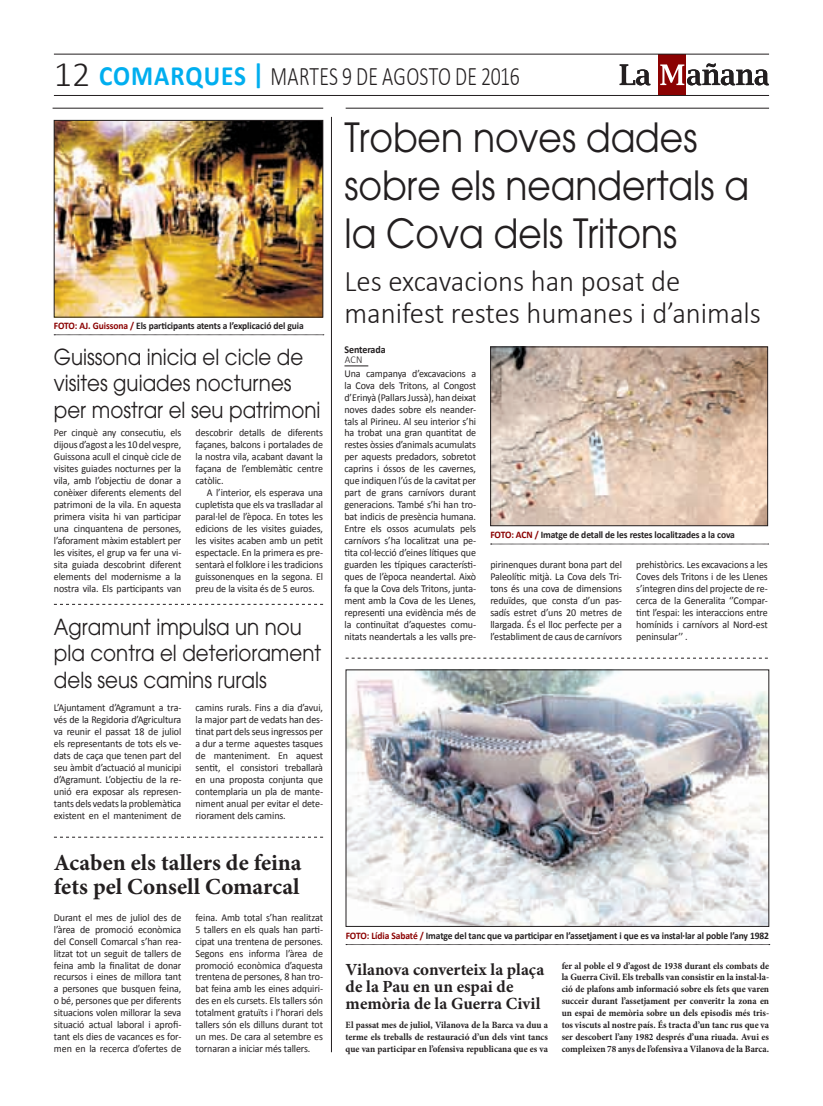
<style>
.page{position:relative;width:823px;height:1106px;background:#fff}
.page>*{position:absolute;margin:0;border:0;box-sizing:border-box;transform-origin:0 0}
.t1{font:40px/48px "Avant Garde";color:#231f20;scale:.9 1}
.t2{font:300 30px/32px "Calibri";color:#231f20;scale:.96 1}
.t3{font:300 26.8px "Calibri";letter-spacing:.01em;color:#231f20;scale:.74 1}
.t4{font:700 23px/24.9px "Minion Pro";color:#231f20}
.t5{font:22px/26.4px "Avant Garde";color:#231f20;scale:.9 1}
.t6{font:700 17px/17px "Minion Pro";color:#231f20}
.t7{font:10.5px/12px "Calibri";letter-spacing:-.01em;color:#231f20;text-align:justify;scale:.95 1}
.t8{font:700 10.5px/10px "Calibri";letter-spacing:-.01em;color:#231f20;scale:.95 1}
.t9{font:700 10px "Calibri";letter-spacing:-.01em;color:#231f20;scale:.95 1}
.t10{font:700 9.6px/12px "Minion Pro";color:#231f20;text-align:justify;scale:.95 1}
.s1{font-size:36px}
.s2{font-weight:700;font-size:28px;color:#00aeef}
.s3{color:#8b0202}
.s4{font-weight:300}
</style>
<div class="page">
<svg style="left:344px;top:365px;width:24px;height:1px"></svg>
<hr style="left:345px;top:108px;width:423px;height:1px;background:#231f20">
<hr style="left:53px;top:108px;width:270px;height:1px;background:#231f20">
<svg style="left:490px;top:544px;width:278px;height:1px"></svg>
<img style="left:492px;top:348px;width:273px;height:176px">
<div style="left:490px;top:346px;width:277px;height:180px;border:1px solid #231f20"></div>
<svg style="left:54px;top:604px;width:269px;height:1px"></svg>
<svg style="left:54px;top:836px;width:269px;height:1px"></svg>
<hr style="left:331px;top:117px;width:1px;height:935px;background:#231f20">
<div style="left:658px;top:54px;width:27px;height:41px;background:#8b0202"></div>
<svg style="left:660px;top:63px;width:108px;height:22px"></svg>
<svg style="left:619px;top:64px;width:31px;height:21px"></svg>
<hr style="left:54px;top:54px;width:714px;height:1px;background:#231f20">
<hr style="left:54px;top:95px;width:714px;height:1px;background:#231f20">
<svg style="left:345px;top:657px;width:422px;height:1px"></svg>
<img style="left:347px;top:671px;width:419px;height:253px">
<svg style="left:346px;top:944px;width:423px;height:1px"></svg>
<svg style="left:54px;top:334px;width:269px;height:1px"></svg>
<img style="left:56px;top:122px;width:265px;height:193px">
<div style="left:54px;top:120px;width:269px;height:197px;border:1px solid #231f20"></div>
<p class="t3" style="left:54px;top:60px;width:630px"><span class="s1">12</span> <span class="s2">COMARQUES |</span> MARTES 9 DE AGOSTO DE 2016</p>
<p class="t9" style="left:54px;top:319px;width:264px"><span class="s3">FOTO: AJ. Guissona /</span> Els participants atents a l’explicació del guia</p>
<p class="t5" style="left:54px;top:343px;width:297px">Guissona inicia el cicle de visites guiades nocturnes per mostrar el seu patrimoni</p>
<p class="t7" style="left:54px;top:427px;width:136px">Per cinquè any consecutiu, els dijous d’agost a les 10 del vespre, Guissona acull el cinquè cicle de visites guiades nocturnes per la vila, amb l’objectiu de donar a conèixer diferents elements del patrimoni de la vila. En aquesta primera visita hi van participar una cinquantena de persones, l’aforament màxim establert per les visites, el grup va fer una vi&shy;sita guiada descobrint diferent elements del modernisme a la nostra vila. Els participants van</p>
<p class="t7" style="left:195px;top:427px;width:135px">descobrir detalls de diferents</p>
<p class="t7" style="left:195px;top:439px;width:136px">façanes, balcons i portalades de</p>
<p class="t7" style="left:195px;top:451px;width:136px">la nostra vila, acabant davant la</p>
<p class="t7" style="left:195px;top:463px;width:136px">façana de l’emblemàtic centre</p>
<p class="t7" style="left:195px;top:475px;width:31px">catòlic.</p>
<p class="t7" style="left:207px;top:487px;width:124px">A l’interior, els esperava una</p>
<p class="t7" style="left:195px;top:499px;width:135px">cupletista que els va traslladar al</p>
<p class="t7" style="left:195px;top:510px;width:135px">paral·lel de l’època. En totes les</p>
<p class="t7" style="left:195px;top:522px;width:135px">edicions de les visites guiades,</p>
<p class="t7" style="left:195px;top:534px;width:136px">les visites acaben amb un petit</p>
<p class="t7" style="left:195px;top:546px;width:136px">espectacle. En la primera es pre-</p>
<p class="t7" style="left:195px;top:558px;width:135px">sentarà el folklore i les tradicions</p>
<p class="t7" style="left:195px;top:570px;width:136px">guissonenques en la segona. El</p>
<p class="t7" style="left:195px;top:582px;width:127px">preu de la visita és de 5 euros.</p>
<p class="t5" style="left:54px;top:613px;width:298px">Agramunt impulsa un nou pla contra el deteriorament dels seus camins rurals</p>
<p class="t7" style="left:54px;top:702px;width:136px">L’Ajuntament d’Agramunt a tra&shy;vés de la Regidoria d’Agricultura va reunir el passat 18 de juliol els representants de tots els ve&shy;dats de caça que tenen part del seu àmbit d’actuació al municipi d’Agramunt. L’objectiu de la re&shy;unió era exposar als represen&shy;tants dels vedats la problemàtica existent en el manteniment de</p>
<p class="t7" style="left:195px;top:702px;width:136px">camins rurals. Fins a dia d’avui, la major part de vedats han des&shy;tinat part dels seus ingressos per a dur a terme aquestes tasques de manteniment. En aquest sentit, el consistori treballarà en una proposta conjunta que contemplaria un pla de mante&shy;niment anual per evitar el dete&shy;riorament dels camins.</p>
<p class="t4" style="left:54px;top:849px;width:249px">Acaben els tallers de feina fets pel Consell Comarcal</p>
<p class="t7" style="left:54px;top:911px;width:136px">Durant el mes de juliol des de l’àrea de promoció econòmica del Consell Comarcal s’han rea&shy;litzat tot un seguit de tallers de feina amb la finalitat de donar recursos i eines de millora tant a persones que busquen feina, o bé, persones que per diferents situacions volen millorar la seva situació actual laboral i aprofi&shy;tant els dies de vacances es for&shy;men en la recerca d’ofertes de</p>
<p class="t7" style="left:195px;top:911px;width:136px">feina. Amb total s’han realitzat 5 tallers en els quals han parti&shy;cipat una trentena de persones.<br>Segons ens informa l’àrea de promoció econòmica d’aquesta trentena de persones, 8 han tro&shy;bat feina amb les eines adquiri&shy;des en els cursets. Els tallers són totalment gratuïts i l’horari dels tallers són els dilluns durant tot un mes. De cara al setembre es tornaran a iniciar més tallers.</p>
<p class="t1" style="left:344px;top:113px;width:450px">Troben noves dades sobre els neandertals a la Cova dels Tritons</p>
<p class="t2" style="left:344px;top:264px;width:435px">Les excavacions han posat de manifest restes humanes i d’animals</p>
<p class="t8" style="left:344px;top:344px;width:45px">Senterada<br><span class="s4">ACN</span></p>
<p class="t7" style="left:344px;top:367px;width:140px">Una campanya d’excavacions a la Cova dels Tritons, al Congost d’Erinyà (Pallars Jussà), han deixat noves dades sobre els neander&shy;tals al Pirineu. Al seu interior s’hi ha trobat una gran quantitat de restes òssies d’animals acumulats per aquests predadors, sobretot caprins i óssos de les cavernes, que indiquen l’ús de la cavitat per part de grans carnívors durant generacions. També s’hi han tro&shy;bat indicis de presència humana.<br>Entre els ossos acumulats pels carnívors s’ha localitzat una pe&shy;tita col·lecció d’eines lítiques que guarden les típiques característi&shy;ques de l’època neandertal. Això fa que la Cova dels Tritons, junta&shy;ment amb la Cova de les Llenes, representi una evidència més de la continuïtat d’aquestes comu&shy;nitats neandertals a les valls pre-</p>
<p class="t9" style="left:490px;top:528px;width:259px"><span class="s3">FOTO: ACN /</span> Imatge de detall de les restes localitzades a la cova</p>
<p class="t7" style="left:490px;top:558px;width:140px">pirinenques durant bona part del Paleolític mitjà. La Cova dels Tri&shy;tons és una cova de dimensions reduïdes, que consta d’un pas&shy;sadís estret d’uns 20 metres de llargada. És el lloc perfecte per a l’establiment de caus de carnívors</p>
<p class="t7" style="left:635px;top:558px;width:140px">prehistòrics. Les excavacions a les Coves dels Tritons i de les Llenes s’integren dins del projecte de re&shy;cerca de la Generalita ‘’Compar&shy;tint l’espai: les interaccions entre homínids i carnívors al Nord-est peninsular’’ .</p>
<p class="t9" style="left:345px;top:929px;width:447px"><span class="s3">FOTO: Lídia Sabaté /</span> Imatge del tanc que va participar en l’assetjament i que es va instal·lar al poble l’any 1982</p>
<p class="t6" style="left:345px;top:961px;width:200px">Vilanova converteix la plaça de la Pau en un espai de memòria de la Guerra Civil</p>
<p class="t10" style="left:345px;top:1019px;width:214px">El passat mes de juliol, Vilanova de la Barca va duu a terme els treballs de restauració d’un dels vint tancs que van participar en l’ofensiva republicana que es va</p>
<p class="t10" style="left:561px;top:959px;width:220px">fer al poble el 9 d’agost de 1938 durant els combats de la Guerra Civil. Els treballs van consistir en la instal·la&shy;ció de plafons amb informació sobre els fets que varen succeir durant l’assetjament per converitr la zona en un espai de memòria sobre un dels episodis més tris&shy;tos viscuts al nostre país. És tracta d’un tanc rus que va ser descobert l’any 1982 després d’una riuada. Avui es compleixen 78 anys de l’ofensiva a Vilanova de la Barca.</p>
</div>
